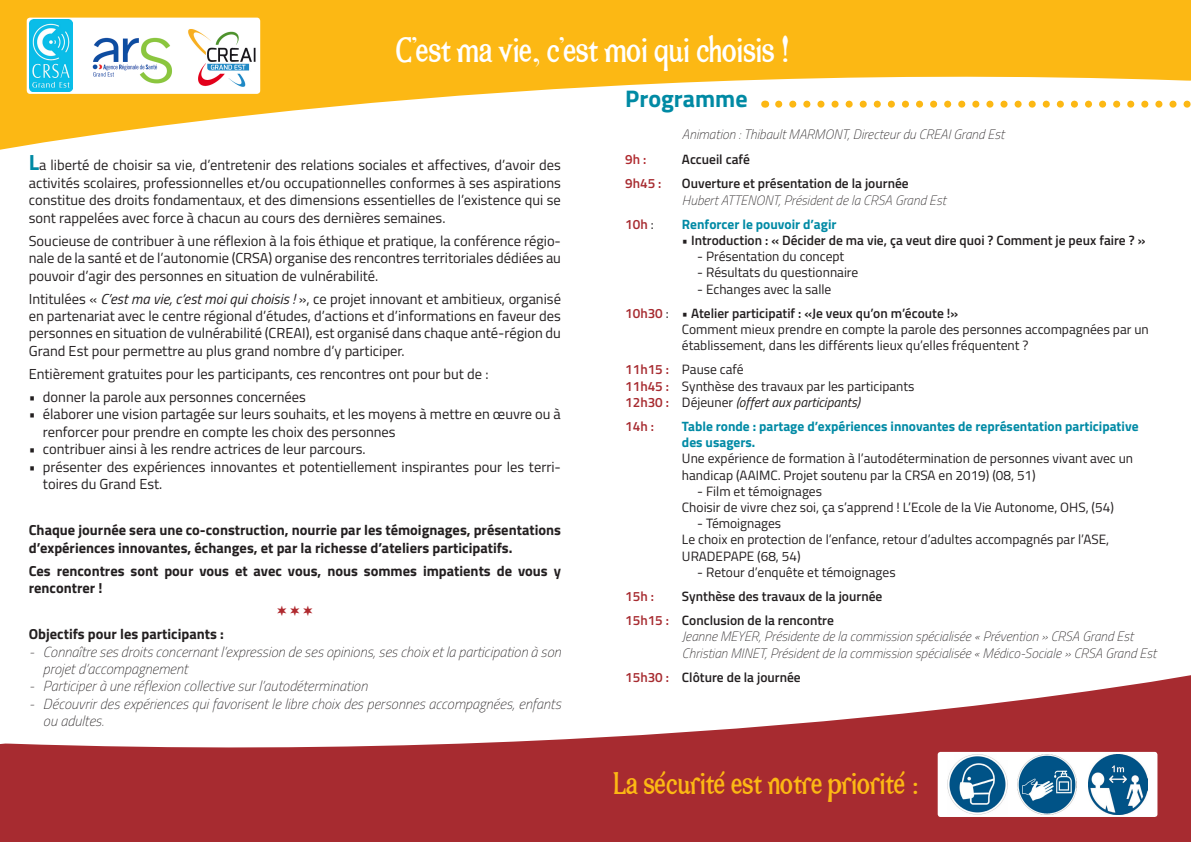
<style>
.page{position:relative;width:1191px;height:842px;background:#fff}
.page>*{position:absolute;margin:0;border:0;box-sizing:border-box;transform-origin:0 0}
.t1{font:34px "Bromato";color:#fff}
.t2{font:30px "Bromato";color:#fcb814}
.t3{font:700 24px "Titillium Web";color:#008aa4}
.Contexte{font:14.5px/17.4px "Titillium Web";color:#231f20;text-align:justify}
.Public{font:italic 100 14.5px/17.4px "Titillium Web";color:#231f20}
.Contexte-2{font:700 14.5px/17.4px "Titillium Web";color:#231f20}
.Programme{font:13.5px/16.2px "Titillium Web";color:#231f20}
.Programme-2{font:600 13.5px "Titillium Web";color:#231f20}
.Intervenant{font:italic 100 13.5px "Titillium Web";color:#231f20}
.Programme-3{font:700 13.5px/16.2px "Titillium Web";color:#008aa5}
.Programme-4{font:italic 13.5px "Titillium Web";color:#231f20}
.Programme-5{font:600 13.5px "Titillium Web";color:#a72b30}
.Programme-6{font:600 13.5px "Titillium Web";color:#b02a2f}
.s1{font-weight:700;font-size:22px;color:#008aa4}
.s2{font-style:italic}
.s3{font-weight:400;color:#231f20}
.s4{color:#a72b30}
.s5{font-weight:400}
.s6{font-weight:600;color:#a72b30}
.s7{font-weight:600;font-style:normal;color:#a72b30}
.s8{font-style:normal}
</style>
<div class="page">
<svg style="left:0;top:0;width:1191px;height:150px;fill:#fcb814"></svg>
<svg style="left:0;top:675px;width:1191px;height:167px;fill:#a72b30"></svg>
<svg style="left:778px;top:101px;width:413px;height:7px"></svg>
<div style="left:27px;top:18px;width:233px;height:76px;background:#fff;border-radius:3px"></div>
<img style="left:92px;top:37px;width:80px;height:47px">
<img style="left:29px;top:20px;width:43px;height:71px">
<img style="left:188px;top:29px;width:68px;height:58px">
<div style="left:937px;top:752px;width:220px;height:65px;background:#fff;border-radius:3px"></div>
<img style="left:948px;top:755px;width:59px;height:59px">
<img style="left:1017px;top:755px;width:60px;height:59px">
<img style="left:1088px;top:755px;width:59px;height:59px">
<p class="t1" style="left:396px;top:27px;width:395px">C’est ma vie, c’est moi qui choisis !</p>
<p class="Contexte" style="left:29px;top:156px;width:534px"><span class="s1">L</span>a liberté de choisir sa vie, d’entretenir des relations sociales et affectives, d’avoir des activités scolaires, professionnelles et/ou occupationnelles conformes à ses aspirations constitue des droits fondamentaux, et des dimensions essentielles de l’existence qui se sont rappelées avec force à chacun au cours des dernières semaines.</p>
<p class="Contexte" style="left:29px;top:231px;width:534px">Soucieuse de contribuer à une réflexion à la fois éthique et pratique, la conférence régio&shy;nale de la santé et de l’autonomie (CRSA) organise des rencontres territoriales dédiées au pouvoir d’agir des personnes en situation de vulnérabilité.</p>
<p class="Contexte" style="left:29px;top:289px;width:534px">Intitulées « <span class="s2">C’est ma vie, c’est moi qui choisis !</span> », ce projet innovant et ambitieux, organisé en partenariat avec le centre régional d’études, d’actions et d’informations en faveur des personnes en situation de vulnérabilité (CREAI), est organisé dans chaque anté-région du Grand Est pour permettre au plus grand nombre d’y participer.</p>
<p class="Contexte" style="left:29px;top:364px;width:461px">Entièrement gratuites pour les participants, ces rencontres ont pour but de :</p>
<p class="Contexte" style="left:29px;top:387px;width:279px">• donner la parole aux personnes concernées</p>
<p class="Contexte" style="left:43px;top:405px;width:519px;text-indent:-14px">• élaborer une vision partagée sur leurs souhaits, et les moyens à mettre en œuvre ou à renforcer pour prendre en compte les choix des personnes</p>
<p class="Contexte" style="left:29px;top:440px;width:338px">• contribuer ainsi à les rendre actrices de leur parcours.</p>
<p class="Contexte" style="left:43px;top:457px;width:519px;text-indent:-14px">• présenter des expériences innovantes et potentiellement inspirantes pour les terri&shy;toires du Grand Est.</p>
<p class="Contexte-2" style="left:29px;top:521px;width:534px">Chaque journée sera une co-construction, nourrie par les témoignages, présentations d’expériences innovantes, échanges, et par la richesse d’ateliers participatifs.</p>
<p class="Contexte-2" style="left:29px;top:561px;width:533px">Ces rencontres sont pour vous et avec vous, nous sommes impatients de vous y rencontrer !</p>
<p class="Contexte-2" style="left:29px;top:625px;width:196px">Objectifs pour les participants :</p>
<p class="Public" style="left:43px;top:642px;width:519px;text-indent:-14px">- Connaître ses droits concernant l’expression de ses opinions, ses choix et la participation à son projet d’accompagnement</p>
<p class="Public" style="left:29px;top:677px;width:340px">- Participer à une réflexion collective sur l’autodétermination</p>
<p class="Public" style="left:43px;top:694px;width:519px;text-indent:-14px">- Découvrir des expériences qui favorisent le libre choix des personnes accompagnées, enfants ou adultes.</p>
<p class="t3" style="left:625px;top:80px;width:124px">Programme</p>
<p class="Intervenant" style="left:682px;top:125px;width:324px">Animation : Thibault MARMONT, Directeur du CREAI Grand Est</p>
<p class="Programme-6" style="left:625px;top:149px;width:23px">9h :</p>
<p class="Programme-2" style="left:682px;top:149px;width:69px">Accueil café</p>
<p class="Programme-5" style="left:625px;top:174px;width:38px">9h45 :</p>
<p class="Programme-2" style="left:682px;top:174px;width:228px">Ouverture et présentation de la journée</p>
<p class="Intervenant" style="left:682px;top:190px;width:265px">Hubert ATTENONT, Président de la CRSA Grand Est</p>
<p class="Programme-5" style="left:625px;top:214px;width:30px">10h <span class="s3">:</span></p>
<p class="Programme-3" style="left:682px;top:215px;width:156px">Renforcer le pouvoir d’agir</p>
<p class="Programme-2" style="left:682px;top:230px;width:465px">• Introduction : « Décider de ma vie, ça veut dire quoi ? Comment je peux faire ? »</p>
<p class="Programme" style="left:697px;top:248px;width:148px">- Présentation du concept</p>
<p class="Programme" style="left:697px;top:264px;width:162px">- Résultats du questionnaire</p>
<p class="Programme" style="left:697px;top:280px;width:136px">- Echanges avec la salle</p>
<p class="Programme-2" style="left:625px;top:303px;width:334px"><span class="s4">10h30</span> <span class="s5">:</span> • Atelier participatif : «Je veux qu’on m’écoute !»</p>
<p class="Programme" style="left:682px;top:320px;width:468px">Comment mieux prendre en compte la parole des personnes accompagnées par un établissement, dans les différents lieux qu’elles fréquentent ?</p>
<p class="Programme" style="left:625px;top:361px;width:120px"><span class="s6">11h15 :</span> Pause café</p>
<p class="Programme" style="left:625px;top:377px;width:291px"><span class="s6">11h45 :</span> Synthèse des travaux par les participants</p>
<p class="Programme-4" style="left:625px;top:392px;width:236px"><span class="s7">12h30 :</span> <span class="s8">Déjeuner</span> (offert aux participants)</p>
<p class="Programme-5" style="left:625px;top:416px;width:30px">14h :</p>
<p class="Programme-3" style="left:682px;top:417px;width:458px">Table ronde : partage d’expériences innovantes de représentation participative des usagers.</p>
<p class="Programme" style="left:682px;top:450px;width:453px">Une expérience de formation à l’autodétermination de personnes vivant avec un handicap (AAIMC. Projet soutenu par la CRSA en 2019) (08, 51)</p>
<p class="Programme" style="left:697px;top:482px;width:126px">- Film et témoignages</p>
<p class="Programme" style="left:682px;top:498px;width:433px">Choisir de vivre chez soi, ça s’apprend ! L’Ecole de la Vie Autonome, OHS, (54)</p>
<p class="Programme" style="left:697px;top:515px;width:85px">- Témoignages</p>
<p class="Programme" style="left:682px;top:531px;width:429px">Le choix en protection de l’enfance, retour d’adultes accompagnés par l’ASE,<br>URADEPAPE (68, 54)</p>
<p class="Programme" style="left:697px;top:563px;width:200px">- Retour d’enquête et témoignages</p>
<p class="Programme-5" style="left:625px;top:586px;width:30px">15h :</p>
<p class="Programme-2" style="left:682px;top:586px;width:202px">Synthèse des travaux de la journée</p>
<p class="Programme-2" style="left:625px;top:610px;width:210px"><span class="s4">15h15 :</span> Conclusion de la rencontre</p>
<p class="Intervenant" style="left:682px;top:627px;width:453px">Jeanne MEYER, Présidente de la commission spécialisée « Prévention » CRSA Grand Est</p>
<p class="Intervenant" style="left:682px;top:643px;width:476px">Christian MINET, Président de la commission spécialisée « Médico-Sociale » CRSA Grand Est</p>
<p class="Programme-2" style="left:625px;top:667px;width:177px"><span class="s4">15h30 :</span> Clôture de la journée</p>
<p class="t2" style="left:613px;top:763px;width:307px">La sécurité est notre priorité :</p>
</div>
